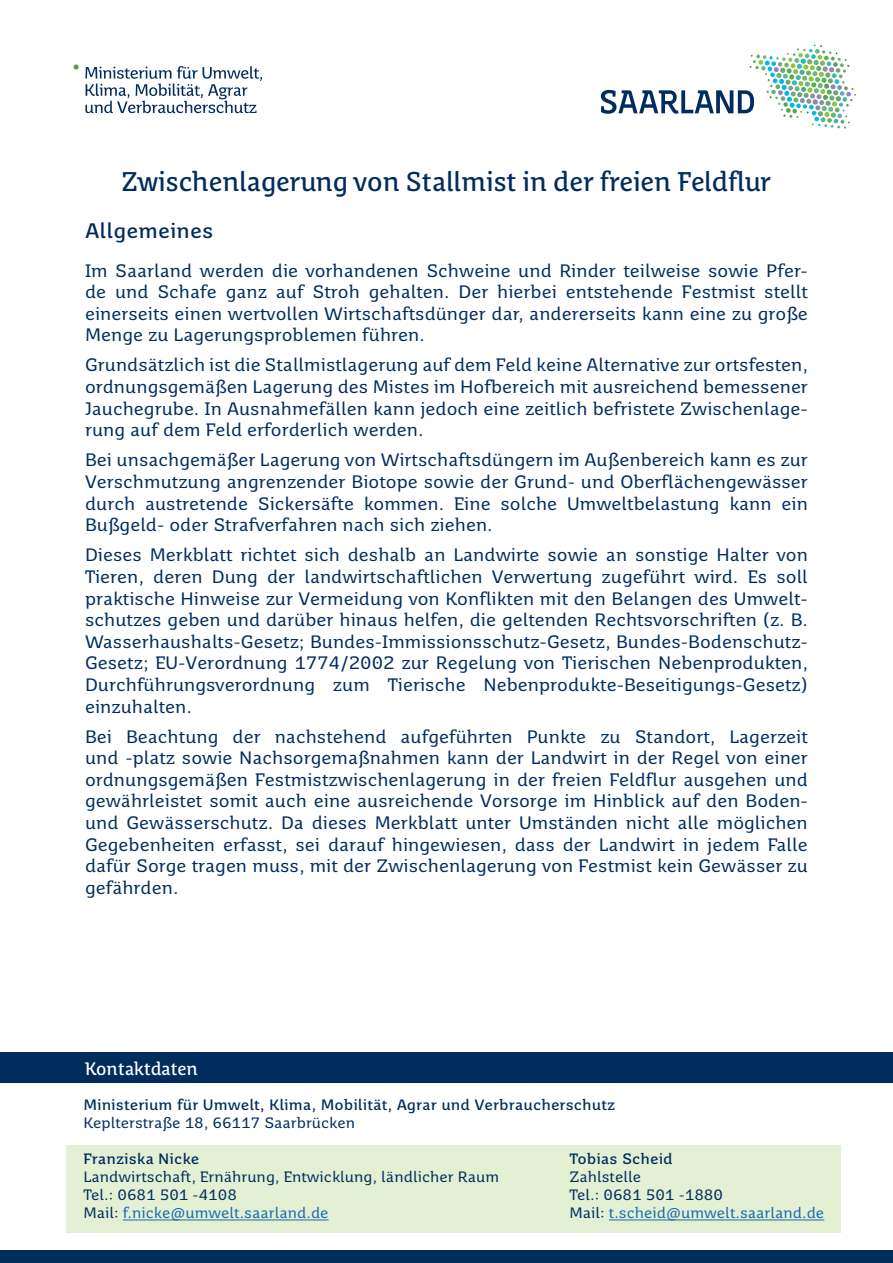
<style>
.page{position:relative;width:893px;height:1263px;background:#fff}
.page>*{position:absolute;margin:0;border:0;box-sizing:border-box;transform-origin:0 0}
.t1{font:27px "Saar 1450 Headline";color:#002d5e}
.t2{font:700 21px "Saar 1450 Text";color:#002d5e}
.t3{font:18px/21.6px "Saar 1450 Text";color:#002d5e;text-align:justify}
.t4{font:18px "Saar 1450 Headline";color:#fff}
.t5{font:15px "Saar 1450 Text";color:#002d5e}
.t6{font:700 15px "Saar 1450 Text";color:#002d5e}
.t7{font:15px "Saar 1450 Text";color:#1b69b4}
.s1{color:#002d5e}
</style>
<div class="page">
<svg style="left:85px;top:66px;width:177px;height:47px"></svg>
<svg style="left:74px;top:64px;width:5px;height:6px"></svg>
<svg style="left:601px;top:44px;width:255px;height:85px"></svg>
<div style="left:66px;top:1145px;width:775px;height:87px;background:#e4f0d4"></div>
<hr style="left:123px;top:1219px;width:206px;height:1px;background:#1b69b4">
<hr style="left:609px;top:1219px;width:215px;height:1px;background:#1b69b4">
<div style="left:0;top:1052px;width:893px;height:31px;background:#002d5e"></div>
<div style="left:0;top:1250px;width:893px;height:13px;background:#002d5e"></div>
<h1 class="t1" style="left:122px;top:166px;width:651px">Zwischenlagerung von Stallmist in der freien Feldflur</h1>
<p class="t2" style="left:85px;top:218px;width:130px">Allgemeines</p>
<p class="t3" style="left:85px;top:259px;width:724px">Im Saarland werden die vorhandenen Schweine und Rinder teilweise sowie Pfer&shy;de und Schafe ganz auf Stroh gehalten. Der hierbei entstehende Festmist stellt einerseits einen wertvollen Wirtschaftsdünger dar, andererseits kann eine zu große Menge zu Lagerungsproblemen führen.</p>
<p class="t3" style="left:85px;top:354px;width:724px">Grundsätzlich ist die Stallmistlagerung auf dem Feld keine Alternative zur ortsfesten, ordnungsgemäßen Lagerung des Mistes im Hofbereich mit ausreichend bemessener Jauchegrube. In Ausnahmefällen kann jedoch eine zeitlich befristete Zwischenlage&shy;rung auf dem Feld erforderlich werden.</p>
<p class="t3" style="left:85px;top:449px;width:724px">Bei unsachgemäßer Lagerung von Wirtschaftsdüngern im Außenbereich kann es zur Verschmutzung angrenzender Biotope sowie der Grund- und Oberflächengewässer durch austretende Sickersäfte kommen. Eine solche Umweltbelastung kann ein Bußgeld- oder Strafverfahren nach sich ziehen.</p>
<p class="t3" style="left:85px;top:544px;width:724px">Dieses Merkblatt richtet sich deshalb an Landwirte sowie an sonstige Halter von Tieren, deren Dung der landwirtschaftlichen Verwertung zugeführt wird. Es soll praktische Hinweise zur Vermeidung von Konflikten mit den Belangen des Umwelt&shy;schutzes geben und darüber hinaus helfen, die geltenden Rechtsvorschriften (z. B.<br>Wasserhaushalts-Gesetz; Bundes-Immissionsschutz-Gesetz, Bundes-Bodenschutz-Gesetz; EU-Verordnung 1774/2002 zur Regelung von Tierischen Nebenprodukten, Durchführungsverordnung zum Tierische Nebenprodukte-Beseitigungs-Gesetz) einzuhalten.</p>
<p class="t3" style="left:85px;top:725px;width:724px">Bei Beachtung der nachstehend aufgeführten Punkte zu Standort, Lagerzeit und -platz sowie Nachsorgemaßnahmen kann der Landwirt in der Regel von einer ordnungsgemäßen Festmistzwischenlagerung in der freien Feldflur ausgehen und gewährleistet somit auch eine ausreichende Vorsorge im Hinblick auf den Boden&shy;und Gewässerschutz. Da dieses Merkblatt unter Umständen nicht alle möglichen Gegebenheiten erfasst, sei darauf hingewiesen, dass der Landwirt in jedem Falle dafür Sorge tragen muss, mit der Zwischenlagerung von Festmist kein Gewässer zu gefährden.</p>
<p class="t4" style="left:85px;top:1058px;width:114px">Kontaktdaten</p>
<p class="t6" style="left:83px;top:1096px;width:533px">Ministerium für Umwelt, Klima, Mobilität, Agrar und Verbraucherschutz</p>
<p class="t5" style="left:83px;top:1114px;width:273px">Keplterstraße 18, 66117 Saarbrücken</p>
<p class="t6" style="left:83px;top:1150px;width:118px">Franziska Nicke</p>
<p class="t6" style="left:569px;top:1150px;width:105px">Tobias Scheid</p>
<p class="t5" style="left:83px;top:1168px;width:417px">Landwirtschaft, Ernährung, Entwicklung, ländlicher Raum</p>
<p class="t5" style="left:569px;top:1168px;width:73px">Zahlstelle</p>
<p class="t5" style="left:83px;top:1186px;width:155px">Tel.: 0681 501 -4108</p>
<p class="t5" style="left:569px;top:1186px;width:155px">Tel.: 0681 501 -1880</p>
<p class="t7" style="left:83px;top:1204px;width:247px"><span class="s1">Mail:</span> f.nicke@umwelt.saarland.de</p>
<p class="t7" style="left:569px;top:1204px;width:256px"><span class="s1">Mail:</span> t.scheid@umwelt.saarland.de</p>
</div>
